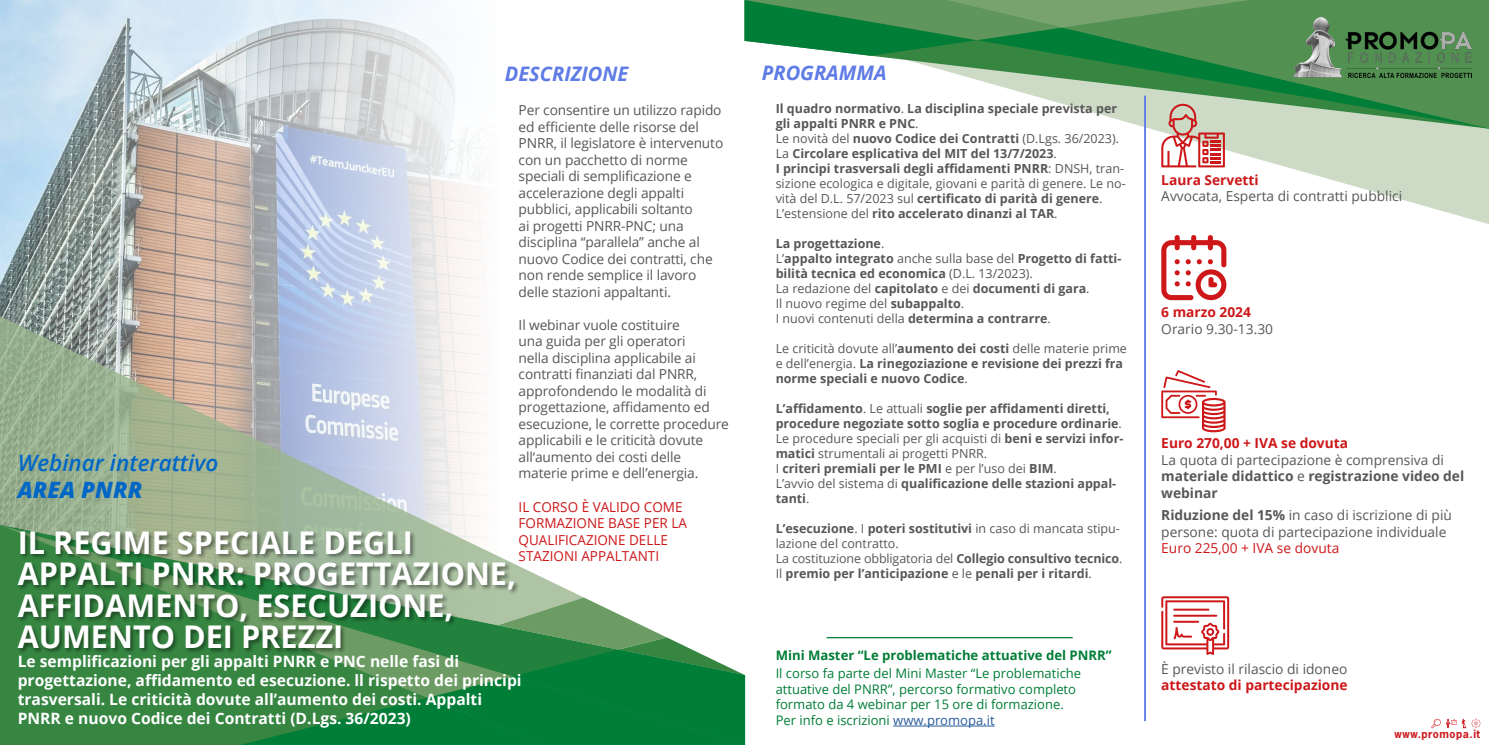
<style>
.page{position:relative;width:1489px;height:745px;background:#fff}
.page>*{position:absolute;margin:0;border:0;box-sizing:border-box;transform-origin:0 0}
.t1{font:700 31.25px/31.2px "Open Sans";color:#fff}
.t2{font:italic 600 22.5px "Open Sans";color:#0067c7}
.t3{font:italic 800 22.5px "Open Sans";color:#0067c7}
.t4{font:italic 700 20px "Open Sans";color:#5e7be6}
.t5{font:700 15.62px/18.8px "Open Sans";color:#fff}
.t6{font:13.75px/16.5px "Open Sans";letter-spacing:-.01em;color:#575757}
.t7{font:13.75px/16.5px "Open Sans";color:#cd1719}
.t8{font:700 13.75px/16.5px "Open Sans";color:#575757}
.t9{font:700 13.75px "Open Sans";color:#cd1719}
.t10{font:13.12px/15.8px "Open Sans";color:#007d36}
.t11{font:700 13.12px "Open Sans";color:#007d36}
.t12{font:700 12.5px/15px "Open Sans";color:#575757}
.t13{font:700 10.62px "News Gothic Std";letter-spacing:.05em;color:#cd1719}
.s1{font-weight:400}
.s2{font-weight:700}
.s3{color:#275b9b}
</style>
<div class="page">
<img style="left:0;top:0;width:478px;height:316px">
<svg style="left:1145px;top:129px;width:343px;height:95px"></svg>
<svg style="left:873px;top:56px;width:72px;height:15px"></svg>
<svg style="left:945px;top:0;width:543px;height:129px"></svg>
<svg style="left:744px;top:0;width:505px;height:56px"></svg>
<svg style="left:0;top:316px;width:478px;height:208px"></svg>
<svg style="left:0;top:524px;width:544px;height:220px;fill:#368642"></svg>
<svg style="left:240px;top:597px;width:505px;height:147px"></svg>
<img style="left:1293px;top:17px;width:177px;height:60px">
<svg style="left:1471px;top:718px;width:9px;height:9px"></svg>
<svg style="left:1431px;top:718px;width:34px;height:9px"></svg>
<hr style="left:1144px;top:96px;width:1px;height:624px;background:#5e7be6">
<div style="left:17px;top:530px;width:503px;height:123px;background:#000;opacity:.45"></div>
<svg style="left:1161px;top:104px;width:63px;height:63px"></svg>
<svg style="left:1161px;top:235px;width:65px;height:65px"></svg>
<hr style="left:893px;top:725px;width:101px;height:1px;background:#275b9b">
<hr style="left:826px;top:636px;width:246px;height:2px;background:#007d36">
<svg style="left:1161px;top:596px;width:68px;height:58px"></svg>
<svg style="left:1161px;top:370px;width:64px;height:62px"></svg>
<h3 class="t4" style="left:505px;top:59px;width:125px">DESCRIZIONE</h3>
<p class="t6" style="left:518px;top:101px;width:206px">Per consentire un utilizzo rapido ed efficiente delle risorse del<br>PNRR, il legislatore è intervenuto con un pacchetto di norme speciali di semplificazione e accelerazione degli appalti pubblici, applicabili soltanto<br>ai progetti PNRR-PNC; una disciplina “parallela” anche al nuovo Codice dei contratti, che non rende semplice il lavoro delle stazioni appaltanti.</p>
<p class="t6" style="left:518px;top:316px;width:212px">Il webinar vuole costituire<br>una guida per gli operatori<br>nella disciplina applicabile ai contratti finanziati dal PNRR, approfondendo le modalità di progettazione, affidamento ed esecuzione, le corrette procedure applicabili e le criticità dovute all‘aumento dei costi delle materie prime e dell’energia.</p>
<p class="t7" style="left:518px;top:497px;width:170px">IL CORSO È VALIDO COME<br>FORMAZIONE BASE PER LA<br>QUALIFICAZIONE DELLE<br>STAZIONI APPALTANTI</p>
<h2 class="t2" style="left:18px;top:447px;width:202px">Webinar interattivo</h2>
<h2 class="t3" style="left:18px;top:472px;width:126px">AREA PNRR</h2>
<h1 class="t1" style="left:18px;top:526px;width:500px">IL REGIME SPECIALE DEGLI<br>APPALTI PNRR: PROGETTAZIONE,<br>AFFIDAMENTO, ESECUZIONE,<br>AUMENTO DEI PREZZI</h1>
<p class="t5" style="left:18px;top:651px;width:505px">Le semplificazioni per gli appalti PNRR e PNC nelle fasi di progettazione, affidamento ed esecuzione. ll rispetto dei principi trasversali. Le criticità dovute all’aumento dei costi. Appalti PNRR e nuovo Codice dei Contratti (D.Lgs. 36/2023)</p>
<h3 class="t4" style="left:762px;top:58px;width:126px">PROGRAMMA</h3>
<p class="t12" style="left:775px;top:100px;width:351px">Il quadro normativo<span class="s1">.</span> La disciplina speciale prevista per gli appalti PNRR e PNC<span class="s1">.<br>Le novità del</span> nuovo Codice dei Contratti <span class="s1">(D.Lgs. 36/2023).<br>La</span> Circolare esplicativa del MIT del 13/7/2023<span class="s1">.<br></span>I principi trasversali degli affidamenti PNRR<span class="s1">: DNSH, tran&shy;sizione ecologica e digitale, giovani e parità di genere. Le no&shy;vità del D.L. 57/2023 sul</span> certificato di parità di genere<span class="s1">.<br>L’estensione del</span> rito accelerato dinanzi al TAR<span class="s1">.</span></p>
<p class="t12" style="left:775px;top:235px;width:347px">La progettazione<span class="s1">.<br>L’</span>appalto integrato <span class="s1">anche sulla base del</span> Progetto di fatti&shy;bilità tecnica ed economica <span class="s1">(D.L. 13/2023).<br>La redazione del</span> capitolato <span class="s1">e dei</span> documenti di gara<span class="s1">.<br>Il nuovo regime del</span> subappalto<span class="s1">.<br>I nuovi contenuti della</span> determina a contrarre<span class="s1">.</span></p>
<p class="t12" style="left:775px;top:340px;width:353px"><span class="s1">Le criticità dovute all’</span>aumento dei costi <span class="s1">delle materie prime e dell’energia.</span> La rinegoziazione e revisione dei prezzi fra norme speciali e nuovo Codice<span class="s1">.</span></p>
<p class="t12" style="left:775px;top:400px;width:349px">L’affidamento<span class="s1">. Le attuali</span> soglie per affidamenti diretti, procedure negoziate sotto soglia e procedure ordinarie<span class="s1">.<br>Le procedure speciali per gli acquisti di</span> beni e servizi infor&shy;matici <span class="s1">strumentali ai progetti PNRR.<br>I</span> criteri premiali per le PMI <span class="s1">e per l’uso dei</span> BIM<span class="s1">.<br>L’avvio del sistema di</span> qualificazione delle stazioni appal&shy;tanti<span class="s1">.</span></p>
<p class="t12" style="left:775px;top:520px;width:348px">L’esecuzione<span class="s1">. I</span> poteri sostitutivi <span class="s1">in caso di mancata stipu&shy;lazione del contratto.<br>La costituzione obbligatoria del</span> Collegio consultivo tecnico<span class="s1">.<br>Il</span> premio per l’anticipazione <span class="s1">e le</span> penali per i ritardi<span class="s1">.</span></p>
<p class="t9" style="left:1161px;top:170px;width:99px">Laura Servetti</p>
<p class="t6" style="left:1161px;top:188px;width:242px">Avvocata, Esperta di contratti pubblici</p>
<p class="t9" style="left:1161px;top:302px;width:91px">6 marzo 2024</p>
<p class="t6" style="left:1161px;top:320px;width:113px">Orario 9.30-13.30</p>
<p class="t9" style="left:1161px;top:433px;width:188px">Euro 270,00 + IVA se dovuta</p>
<p class="t8" style="left:1161px;top:451px;width:304px"><span class="s1">La quota di partecipazione è comprensiva di </span>materiale didattico <span class="s1">e</span> registrazione video del webinar</p>
<p class="t6" style="left:1161px;top:506px;width:292px"><span class="s2">Riduzione del 15%</span> in caso di iscrizione di più persone: quota di partecipazione individuale</p>
<p class="t7" style="left:1161px;top:539px;width:179px">Euro 225,00 + IVA se dovuta</p>
<p class="t11" style="left:775px;top:645px;width:337px">Mini Master “Le problematiche attuative del PNRR”</p>
<p class="t10" style="left:775px;top:664px;width:307px">Il corso fa parte del Mini Master “Le problematiche attuative del PNRR”, percorso formativo completo formato da 4 webinar per 15 ore di formazione.<br>Per info e iscrizioni <span class="s3">www.promopa.it</span></p>
<p class="t6" style="left:1161px;top:660px;width:187px">È previsto il rilascio di idoneo</p>
<p class="t9" style="left:1161px;top:675px;width:188px">attestato di partecipazione</p>
<p class="t13" style="left:1394px;top:726px;width:87px">www.promopa.it</p>
</div>
